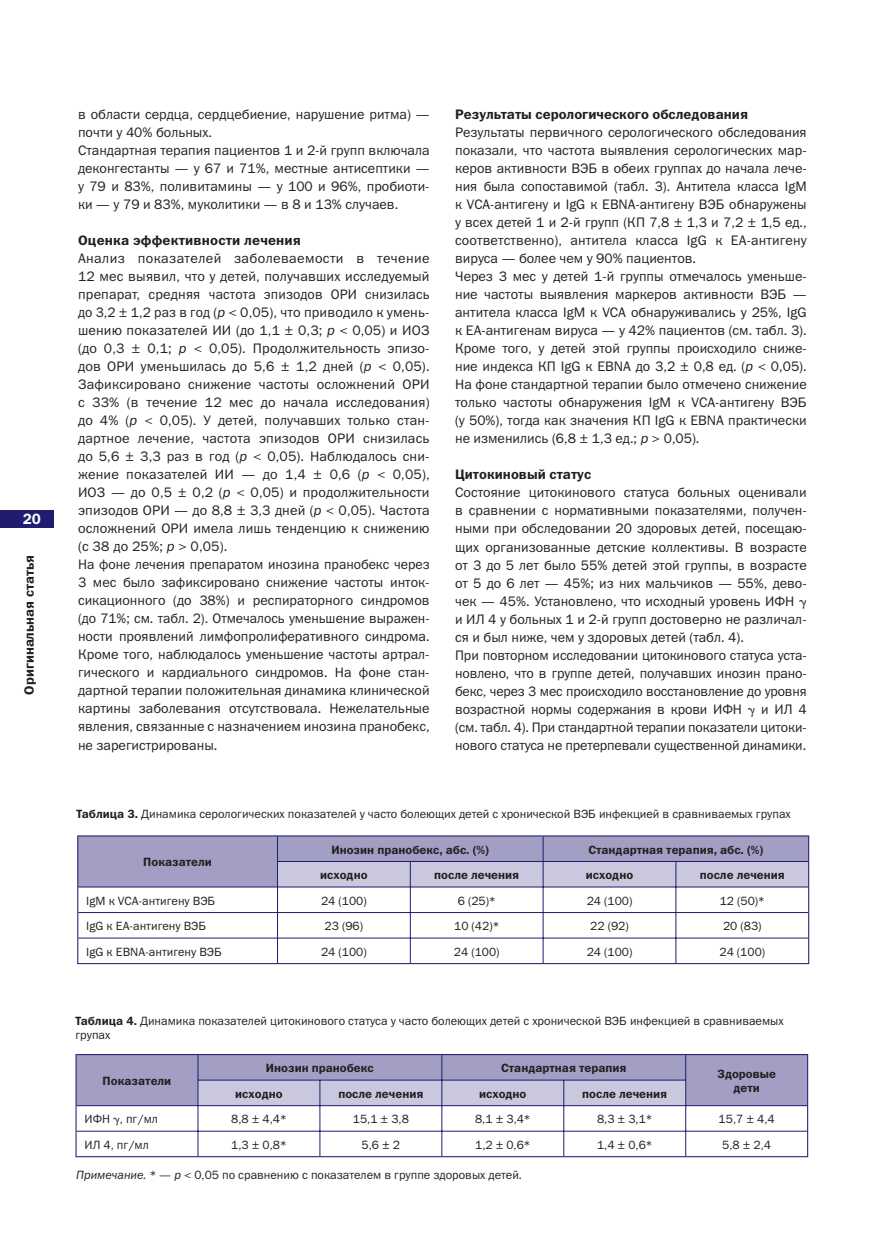
<style>
.page{position:relative;width:872px;height:1234px;background:#fff}
.page>*{position:absolute;margin:0;border:0;box-sizing:border-box;transform-origin:0 0}
.t1{font:15px "Franklin Gothic Demi C";color:#fff}
.t2{font:13.8px/18px "Franklin Gothic Book C";color:#231f20}
.t3{font:13.8px "Franklin Gothic Demi C";color:#231f20}
.t4{font:13.5px "Franklin Gothic Demi C";color:#231f20}
.t5{font:12px/14.4px "Franklin Gothic Book C";color:#231f20}
.t6{font:12px/14.4px "Franklin Gothic Demi C";color:#231f20;text-align:center}
.s1{font-style:italic}
.s2{font-family:"Mathematical Pi One";font-size:13.5px}
.s3{font-family:"Franklin Gothic Demi C"}
.s4{font-family:"Mathematical Pi One"}
</style>
<div class="page">
<div style="left:0;top:510px;width:53px;height:17px;background:#201c6f"></div>
<svg style="left:77px;top:835px;width:732px;height:127px"></svg>
<hr style="left:77px;top:962px;width:599px;height:1px;background:#201c6f">
<hr style="left:676px;top:962px;width:133px;height:1px;background:#201c6f">
<hr style="left:75px;top:1053px;width:123px;height:1px;background:#201c6f">
<hr style="left:75px;top:1054px;width:2px;height:25px;background:#201c6f">
<hr style="left:75px;top:1079px;width:2px;height:26px;background:#201c6f">
<hr style="left:198px;top:1053px;width:610px;height:1px;background:#201c6f">
<hr style="left:75px;top:1105px;width:2px;height:25px;background:#201c6f">
<hr style="left:75px;top:1130px;width:2px;height:25px;background:#201c6f">
<svg style="left:76px;top:1054px;width:732px;height:101px"></svg>
<hr style="left:75px;top:1155px;width:610px;height:1px;background:#201c6f">
<hr style="left:685px;top:1155px;width:123px;height:1px;background:#201c6f">
<p class="t1" style="left:23px;top:514px;width:20px">20</p>
<p class="t4" style="left:24px;top:694px;width:141px;rotate:-90deg">Оригинальная статья</p>
<p class="t2" style="left:78px;top:106px;width:353px">в области сердца, сердцебиение, нарушение ритма) — почти у 40% больных.<br>Стандартная терапия пациентов 1 и 2-й групп включала деконгестанты — у 67 и 71%, местные антисептики — у 79 и 83%, поливитамины — у 100 и 96%, пробиоти&shy;ки — у 79 и 83%, муколитики — в 8 и 13% случаев.</p>
<p class="t3" style="left:78px;top:235px;width:224px">Оценка эффективности лечения</p>
<p class="t2" style="left:78px;top:250px;width:353px">Анализ показателей заболеваемости в течение 12 мес выявил, что у детей, получавших исследуемый препарат, средняя частота эпизодов ОРИ снизилась до 3,2 ± 1,2 раз в год (<span class="s1">р</span> &lt; 0,05), что приводило к умень&shy;шению показателей ИИ (до 1,1 ± 0,3; <span class="s1">р</span> &lt; 0,05) и ИОЗ (до 0,3 ± 0,1; <span class="s1">р</span> &lt; 0,05). Продолжительность эпизо&shy;дов ОРИ уменьшилась до 5,6 ± 1,2 дней (<span class="s1">р</span> &lt; 0,05).<br>Зафиксировано снижение частоты осложнений ОРИ с 33% (в течение 12 мес до начала исследования) до 4% (<span class="s1">р</span> &lt; 0,05). У детей, получавших только стан&shy;дартное лечение, частота эпизодов ОРИ снизилась до 5,6 ± 3,3 раз в год (<span class="s1">р</span> &lt; 0,05). Наблюдалось сни&shy;жение показателей ИИ — до 1,4 ± 0,6 (<span class="s1">р</span> &lt; 0,05), ИОЗ — до 0,5 ± 0,2 (<span class="s1">р</span> &lt; 0,05) и продолжительности эпизодов ОРИ — до 8,8 ± 3,3 дней (<span class="s1">р</span> &lt; 0,05). Частота осложнений ОРИ имела лишь тенденцию к снижению (с 38 до 25%; <span class="s1">р</span> &gt; 0,05).<br>На фоне лечения препаратом инозина пранобекс через 3 мес было зафиксировано снижение частоты инток&shy;сикационного (до 38%) и респираторного синдромов (до 71%; см. табл. 2). Отмечалось уменьшение выражен&shy;ности проявлений лимфопролиферативного синдрома.<br>Кроме того, наблюдалось уменьшение частоты артрал&shy;гического и кардиального синдромов. На фоне стан&shy;дартной терапии положительная динамика клинической картины заболевания отсутствовала. Нежелательные явления, связанные с назначением инозина пранобекс, не зарегистрированы.</p>
<p class="t3" style="left:455px;top:110px;width:294px">Результаты серологического обследования</p>
<p class="t2" style="left:455px;top:125px;width:353px">Резуль таты первичного серологического обследования показали, что частота выявления серологических мар&shy;керов активности ВЭБ в обеих группах до начала лече&shy;ния была сопоставимой (табл. 3). Антитела класса IgM к VCA-антигену и IgG к EBNA-антигену ВЭБ обнаружены у всех детей 1 и 2-й групп (КП 7,8 ± 1,3 и 7,2 ± 1,5 ед., соответственно), антитела класса IgG к EA-антигену вируса — более чем у 90% пациентов.<br>Через 3 мес у детей 1-й группы отмечалось уменьше&shy;ние частоты выявления маркеров активности ВЭБ — антитела класса IgM к VCA обнаруживались у 25%, IgG к EA-антигенам вируса — у 42% пациентов (см. табл. 3).<br>Кроме того, у детей этой группы происходило сниже&shy;ние индекса КП IgG к EBNA до 3,2 ± 0,8 ед. (<span class="s1">р</span> &lt; 0,05).<br>На фоне стандартной терапии было отмечено снижение только частоты обнаружения IgM к VCA-антигену ВЭБ (у 50%), тогда как значения КП IgG к EBNA практически не изменились (6,8 ± 1,3 ед.; <span class="s1">р</span> &gt; 0,05).</p>
<p class="t3" style="left:455px;top:470px;width:138px">Цитокиновый статус</p>
<p class="t2" style="left:455px;top:485px;width:353px">Состояние цитокинового статуса больных оценивали в сравнении с нормативными показателями, получен&shy;ными при обследовании 20 здоровых детей, посещаю&shy;щих организованные детские коллективы. В возрасте от 3 до 5 лет было 55% детей этой группы, в возрасте от 5 до 6 лет — 45%; из них мальчиков — 55%, дево&shy;чек — 45%. Установлено, что исходный уровень ИФН <span class="s2">- </span>и ИЛ 4 у больных 1 и 2-й групп достоверно не различал&shy;ся и был ниже, чем у здоровых детей (табл. 4).<br>При повторном исследовании цитокинового статуса уста&shy;новлено, что в группе детей, получавших инозин прано&shy;бекс, через 3 мес происходило восстановление до уровня возрастной нормы содержания в крови ИФН <span class="s2">-</span> и ИЛ 4 (см. табл. 4). При стандартной терапии показатели цитоки&shy;нового статуса не претерпевали существенной динамики.</p>
<p class="t5" style="left:77px;top:807px;width:715px"><span class="s3">Таблица 3.</span> Динамика серологических показателей у часто болеющих детей с хронической ВЭБ инфекцией в сравниваемых групах</p>
<p class="t6" style="left:143px;top:855px;width:70px">Показатели</p>
<p class="t6" style="left:331px;top:843px;width:159px">Инозин пранобекс, абс. (%)</p>
<p class="t6" style="left:588px;top:843px;width:177px">Стандартная терапия, абс. (%)</p>
<p class="t6" style="left:320px;top:868px;width:49px">исходно</p>
<p class="t6" style="left:434px;top:868px;width:86px">после лечения</p>
<p class="t6" style="left:586px;top:868px;width:49px">исходно</p>
<p class="t6" style="left:700px;top:868px;width:86px">после лечения</p>
<p class="t5" style="left:86px;top:894px;width:130px">IgM к VCA-антигену ВЭБ</p>
<p class="t5" style="left:321px;top:894px;width:47px">24 (100)</p>
<p class="t5" style="left:458px;top:894px;width:39px">6 (25)*</p>
<p class="t5" style="left:586px;top:894px;width:47px">24 (100)</p>
<p class="t5" style="left:720px;top:894px;width:47px">12 (50)*</p>
<p class="t5" style="left:86px;top:919px;width:121px">IgG к EA-антигену ВЭБ</p>
<p class="t5" style="left:325px;top:919px;width:40px">23 (96)</p>
<p class="t5" style="left:454px;top:919px;width:47px">10 (42)*</p>
<p class="t5" style="left:590px;top:919px;width:40px">22 (92)</p>
<p class="t5" style="left:723px;top:919px;width:40px">20 (83)</p>
<p class="t5" style="left:86px;top:945px;width:137px">IgG к EBNA-антигену ВЭБ</p>
<p class="t5" style="left:321px;top:945px;width:47px">24 (100)</p>
<p class="t5" style="left:454px;top:945px;width:47px">24 (100)</p>
<p class="t5" style="left:586px;top:945px;width:47px">24 (100)</p>
<p class="t5" style="left:719px;top:945px;width:47px">24 (100)</p>
<p class="t5" style="left:75px;top:1014px;width:710px"><span class="s3">Таблица 4.</span> Динамика показателей цитокинового статуса у часто болеющих детей с хронической ВЭБ инфекцией в сравниваемых групах</p>
<p class="t6" style="left:103px;top:1074px;width:70px">Показатели</p>
<p class="t6" style="left:266px;top:1061px;width:109px">Инозин пранобекс</p>
<p class="t6" style="left:501px;top:1061px;width:127px">Стандартная терапия</p>
<p class="t6" style="left:717px;top:1067px;width:60px">Здоровые дети</p>
<p class="t6" style="left:235px;top:1087px;width:49px">исходно</p>
<p class="t6" style="left:338px;top:1087px;width:86px">после лечения</p>
<p class="t6" style="left:479px;top:1087px;width:49px">исходно</p>
<p class="t6" style="left:582px;top:1087px;width:86px">после лечения</p>
<p class="t5" style="left:85px;top:1112px;width:75px">ИФН <span class="s4">-</span>, пг/мл</p>
<p class="t5" style="left:231px;top:1112px;width:57px">8,8 ± 4,4*</p>
<p class="t5" style="left:353px;top:1112px;width:58px">15,1 ± 3,8</p>
<p class="t5" style="left:475px;top:1112px;width:57px">8,1 ± 3,4*</p>
<p class="t5" style="left:597px;top:1112px;width:57px">8,3 ± 3,1*</p>
<p class="t5" style="left:718px;top:1112px;width:58px">15,7 ± 4,4</p>
<p class="t5" style="left:85px;top:1138px;width:66px">ИЛ 4, пг/мл</p>
<p class="t5" style="left:231px;top:1138px;width:57px">1,3 ± 0,8*</p>
<p class="t5" style="left:361px;top:1138px;width:40px">5,6 ± 2</p>
<p class="t5" style="left:475px;top:1138px;width:57px">1,2 ± 0,6*</p>
<p class="t5" style="left:597px;top:1138px;width:57px">1,4 ± 0,6*</p>
<p class="t5" style="left:722px;top:1138px;width:50px">5,8 ± 2,4</p>
<p class="t5" style="left:76px;top:1168px;width:447px"><span class="s1">Примечание.</span> * — <span class="s1">p</span> &lt; 0,05 по сравнению с показателем в группе здоровых детей.</p>
</div>
